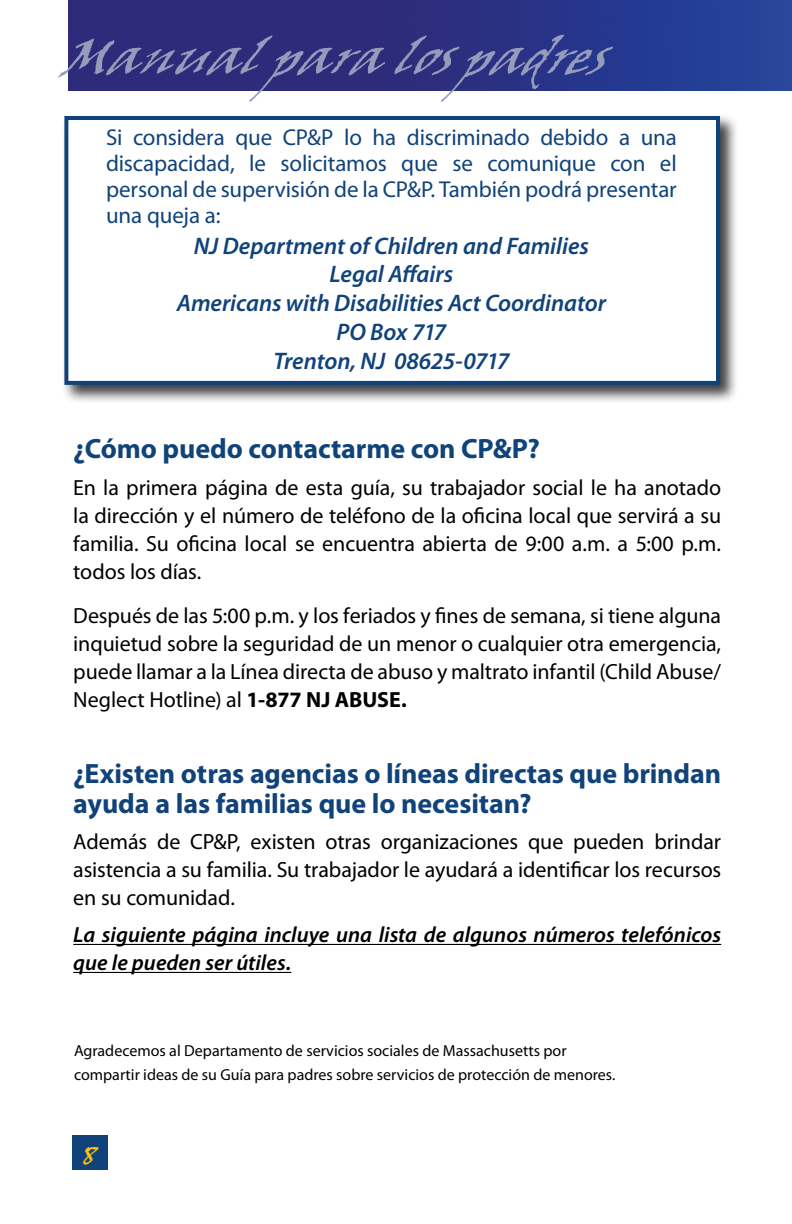
<style>
.page{position:relative;width:792px;height:1224px;background:#fff}
.page>*{position:absolute;margin:0;border:0;box-sizing:border-box;transform-origin:0 0}
.t1{font:italic 50.4px "Viner Hand ITC";color:#959bbb}
.t2{font:700 28px/30px "Myriad Pro";letter-spacing:-.005em;color:#11437b}
.t3{font:28px "Viner Hand ITC";color:#ffc40c}
.t4{font:italic 600 24px/28.8px "Myriad Pro";letter-spacing:-.005em;color:#11437b;text-align:center}
.t5{font:23px/26px "Myriad Pro";letter-spacing:-.01em;color:#11437b;text-align:justify}
.t6{font:22px/28px "Myriad Pro";letter-spacing:-.005em;color:#000;text-align:justify}
.t7{font:italic 600 22px/28px "Myriad Pro";color:#000}
.t8{font:16px/24px "Myriad Pro";color:#000}
.s1{font-weight:700}
</style>
<div class="page">
<div style="left:62px;top:113px;width:677px;height:291px;background:#000;opacity:.75"></div>
<div style="left:64px;top:116px;width:656px;height:269px;background:#fff;border:4px solid #11437b"></div>
<img style="left:68px;top:0;width:724px;height:90px">
<div style="left:72px;top:1136px;width:36px;height:34px;background:#11437b"></div>
<hr style="left:73px;top:944px;width:648px;height:1px;background:#000">
<hr style="left:73px;top:972px;width:218px;height:1px;background:#000">
<h1 class="t1" style="left:60px;top:25px;width:588px">Manualparalospadres</h1>
<p class="t5" style="left:106px;top:124px;width:572px">Si considera que CP&amp;P lo ha discriminado debido a una discapacidad, le solicitamos que se comunique con el personal de supervisión de la CP&amp;P. También podrá presentar una queja a:</p>
<p class="t4" style="left:177px;top:230px;width:431px">NJ Department of Children and Families<br>Legal Affairs<br>Americans with Disabilities Act Coordinator<br>PO Box 717<br>Trenton, NJ 08625-0717</p>
<p class="t2" style="left:73px;top:433px;width:468px">¿Cómo puedo contactarme con CP&amp;P?</p>
<p class="t6" style="left:73px;top:474px;width:649px">En la primera página de esta guía, su trabajador social le ha anotado la dirección y el número de teléfono de la oficina local que servirá a su familia. Su oficina local se encuentra abierta de 9:00 a.m. a 5:00 p.m. todos los días.</p>
<p class="t6" style="left:73px;top:602px;width:649px">Después de las 5:00 p.m. y los feriados y fines de semana, si tiene alguna inquietud sobre la seguridad de un menor o cualquier otra emergencia, puede llamar a la Línea directa de abuso y maltrato infantil (Child Abuse/ Neglect Hotline) al <span class="s1">1-877 NJ ABUSE.</span></p>
<p class="t2" style="left:73px;top:758px;width:649px">¿Existen otras agencias o líneas directas que brindan ayuda a las familias que lo necesitan?</p>
<p class="t6" style="left:73px;top:828px;width:650px">Además de CP&amp;P, existen otras organizaciones que pueden brindar asistencia a su familia. Su trabajador le ayudará a identificar los recursos en su comunidad.</p>
<p class="t7" style="left:73px;top:920px;width:649px">La siguiente página incluye una lista de algunos números telefónicos que le pueden ser útiles.</p>
<p class="t8" style="left:74px;top:1038px;width:543px">Agradecemos al Departamento de servicios sociales de Massachusetts por compartir ideas de su Guía para padres sobre servicios de protección de menores.</p>
<p class="t3" style="left:83px;top:1138px;width:16px">8</p>
</div>
